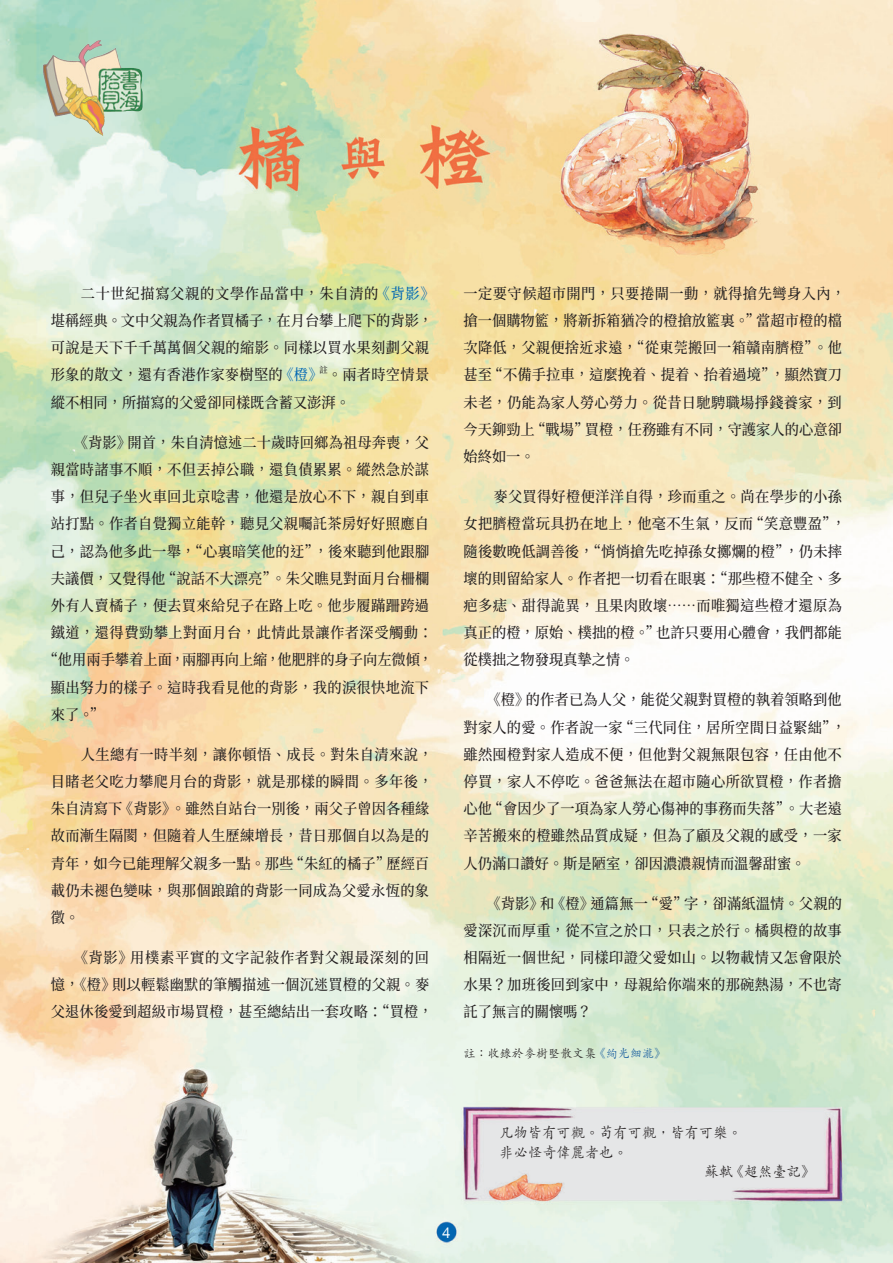
<style>
.page{position:relative;width:893px;height:1263px;background:#fff}
.page>*{position:absolute;margin:0;border:0;box-sizing:border-box;transform-origin:0 0}
.CN{font:500 15px/27.2px "Source Han Serif TC";letter-spacing:.02em;color:#231f20;scale:.95 1}
.CN-2{font:500 15px "Source Han Serif TC";color:#231f20;scale:.95 1}
.段落樣式1{font:500 15px "M Kai HK";color:#231f20;scale:.95 1}
.t1{font:15px "Helvetica Neue LT Com";color:#fff}
.CN-3{font:500 12.75px "M Kai HK";color:#231f20;scale:.95 1}
.CN-4{font:500 8.7px "Source Han Serif TC";color:#231f20;scale:.95 1}
.s1{color:#0166b3}
.s2{color:#175d9e}
</style>
<div class="page">
<img style="left:0;top:0;width:893px;height:1263px">
<img style="left:425px;top:1220px;width:43px;height:43px">
<img style="left:41px;top:36px;width:104px;height:99px">
<img style="left:197px;top:108px;width:336px;height:102px">
<p class="CN" style="left:51px;top:280px;width:405px;text-indent:30px">二十世紀描寫父親的文學作品當中，朱自清的<span class="s1">《背影》</span>堪稱經典。文中父親為作者買橘子，在月台攀上爬下的背影，可說是天下千千萬萬個父親的縮影。同樣以買水果刻劃父親形象的散文，還有香港作家麥樹堅的<span class="s1">《橙》</span>。兩者時空情景</p>
<p class="CN-4" style="left:319px;top:365px;width:10px">註</p>
<p class="CN-2" style="left:51px;top:394px;width:316px">縱不相同，所描寫的父愛卻同樣既含蓄又澎湃。</p>
<p class="CN" style="left:74px;top:429px;width:376px">《背影》開首，朱自清憶述二十歲時回鄉為祖母奔喪，父</p>
<p class="CN" style="left:51px;top:456px;width:400px">親當時諸事不順，不但丟掉公職，還負債累累。縱然急於謀</p>
<p class="CN" style="left:51px;top:483px;width:400px">事，但兒子坐火車回北京唸書，他還是放心不下，親自到車</p>
<p class="CN" style="left:51px;top:510px;width:400px">站打點。作者自覺獨立能幹，聽見父親囑託茶房好好照應自</p>
<p class="CN" style="left:51px;top:538px;width:400px">己，認為他多此一舉，“心裏暗笑他的迂”，後來聽到他跟腳</p>
<p class="CN" style="left:51px;top:565px;width:400px">夫議價，又覺得他“說話不大漂亮”。朱父瞧見對面月台柵欄</p>
<p class="CN" style="left:51px;top:592px;width:400px">外有人賣橘子，便去買來給兒子在路上吃。他步履蹣跚跨過</p>
<p class="CN" style="left:51px;top:619px;width:403px">鐵道，還得費勁攀上對面月台，此情此景讓作者深受觸動：</p>
<p class="CN-2" style="left:44px;top:651px;width:411px">“他用兩手攀着上面，兩腳再向上縮，他肥胖的身子向左微傾，</p>
<p class="CN" style="left:51px;top:674px;width:400px">顯出努力的樣子。這時我看見他的背影，我的淚很快地流下</p>
<p class="CN" style="left:51px;top:701px;width:58px">來了。”</p>
<p class="CN" style="left:51px;top:741px;width:404px;text-indent:30px">人生總有一時半刻，讓你頓悟、成長。對朱自清來說，目睹老父吃力攀爬月台的背影，就是那樣的瞬間。多年後，朱自清寫下《背影》。雖然自站台一別後，兩父子曾因各種緣故而漸生隔閡，但隨着人生歷練增長，昔日那個自以為是的青年，如今已能理解父親多一點。那些“朱紅的橘子”歷經百載仍未褪色變味，與那個踉蹌的背影一同成為父愛永恆的象徵。</p>
<p class="CN" style="left:51px;top:944px;width:404px;text-indent:23px">《背影》用樸素平實的文字記敍作者對父親最深刻的回憶，《橙》則以輕鬆幽默的筆觸描述一個沉迷買橙的父親。麥父退休後愛到超級市場買橙，甚至總結出一套攻略：“買橙，</p>
<p class="CN" style="left:463px;top:280px;width:403px">一定要守候超市開門，只要捲閘一動，就得搶先彎身入內，搶一個購物籃，將新拆箱猶冷的橙搶放籃裏。”當超市橙的檔次降低，父親便捨近求遠，“從東莞搬回一箱贛南臍橙”。他甚至“不備手拉車，這麼挽着、提着、抬着過境”，顯然寶刀未老，仍能為家人勞心勞力。從昔日馳騁職場掙錢養家，到今天鉚勁上“戰場”買橙，任務雖有不同，守護家人的心意卻始終如一。</p>
<p class="CN" style="left:463px;top:483px;width:404px;text-indent:30px">麥父買得好橙便洋洋自得，珍而重之。尚在學步的小孫女把臍橙當玩具扔在地上，他毫不生氣，反而“笑意豐盈”，隨後數晚低調善後，“悄悄搶先吃掉孫女擲爛的橙”，仍未摔壞的則留給家人。作者把一切看在眼裏：“那些橙不健全、多疤多痣、甜得詭異，且果肉敗壞……而唯獨這些橙才還原為真正的橙，原始、樸拙的橙。”也許只要用心體會，我們都能從樸拙之物發現真摯之情。</p>
<p class="CN" style="left:463px;top:686px;width:404px;text-indent:23px">《橙》的作者已為人父，能從父親對買橙的執着領略到他對家人的愛。作者說一家“三代同住，居所空間日益緊絀”，雖然囤橙對家人造成不便，但他對父親無限包容，任由他不停買，家人不停吃。爸爸無法在超市隨心所欲買橙，作者擔心他“會因少了一項為家人勞心傷神的事務而失落”。大老遠辛苦搬來的橙雖然品質成疑，但為了顧及父親的感受，一家人仍滿口讚好。斯是陋室，卻因濃濃親情而溫馨甜蜜。</p>
<p class="CN" style="left:463px;top:890px;width:400px;text-align:justify;text-indent:23px">《背影》和《橙》通篇無一“愛”字，卻滿紙溫情。父親的愛深沉而厚重，從不宣之於口，只表之於行。橘與橙的故事相隔近一個世紀，同樣印證父愛如山。以物載情又怎會限於水果？加班後回到家中，母親給你端來的那碗熱湯，不也寄託了無言的關懷嗎？</p>
<p class="CN-3" style="left:463px;top:1044px;width:215px">註：收錄於麥樹堅散文集<span class="s2">《絢光細瀧》</span></p>
<p class="t1" style="left:442px;top:1223px;width:10px">4</p>
<p class="段落樣式1" style="left:500px;top:1122px;width:256px">凡物皆有可觀。苟有可觀，皆有可樂。</p>
<p class="段落樣式1" style="left:500px;top:1142px;width:136px">非必怪奇偉麗者也。</p>
<p class="段落樣式1" style="left:705px;top:1161px;width:118px">蘇軾《超然臺記》</p>
</div>
